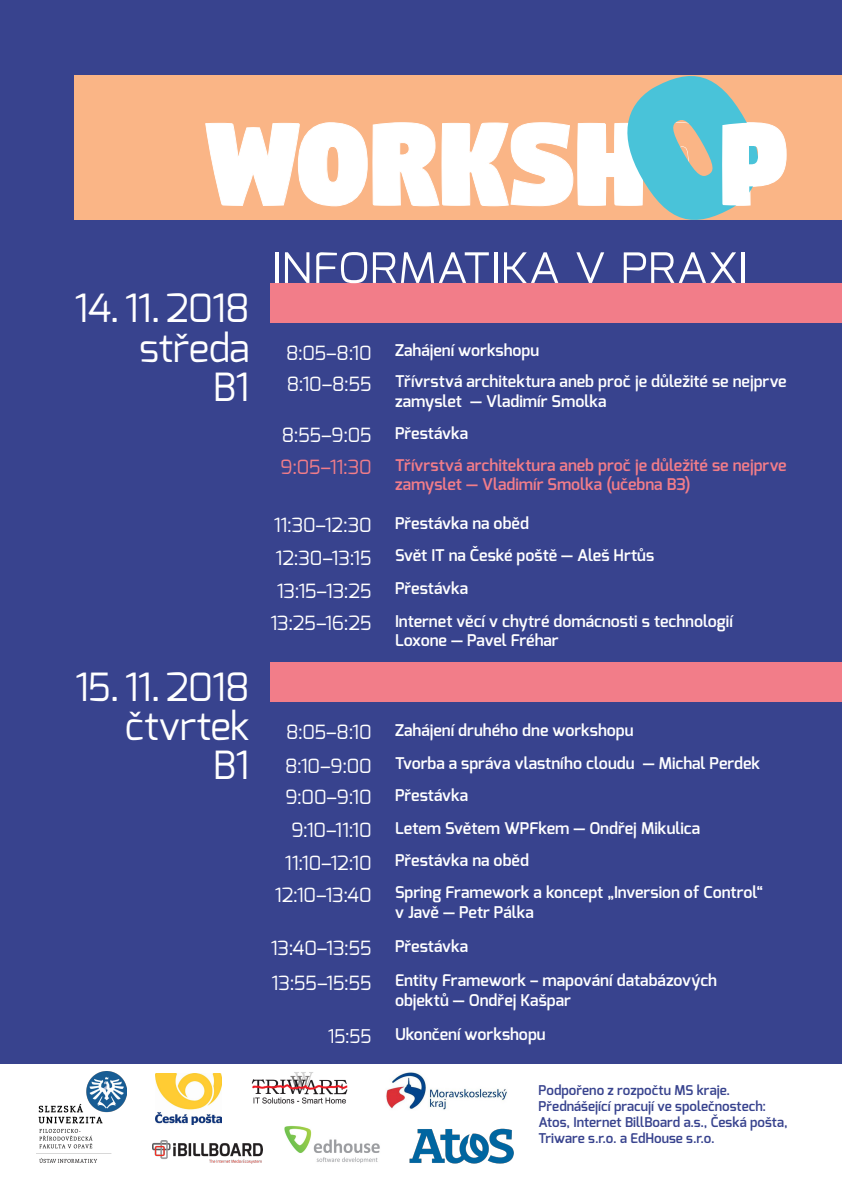
<style>
.page{position:relative;width:842px;height:1191px;background:#fff}
.page>*{position:absolute;margin:0;border:0;box-sizing:border-box;transform-origin:0 0}
.Základní_odstavec{font:135.5px "Digitalt";letter-spacing:-.01em;color:#fff}
.Základní_odstavec-2{font:300 53.7px "Exo";letter-spacing:-.02em;color:#fff}
.Základní_odstavec-3{font:38.8px "Exo";letter-spacing:-.02em;color:#fff}
.Základní_odstavec-4{font:19.6px "Exo";letter-spacing:-.015em;color:#fff}
.Základní_odstavec-5{font:19.6px "Exo";color:#f27d89}
.Základní_odstavec-6{font:18.9px "Exo";color:#fff}
.Základní_odstavec-7{font:600 16.2px/19.4px "Exo";color:#fff}
.Základní_odstavec-8{font:600 16.2px/19.4px "Exo";color:#f27d89}
.Základní_odstavec-9{font:600 13.5px/16.2px "Exo";color:#38438e}
.s1{color:#fab586}
</style>
<div class="page">
<div style="left:0;top:0;width:842px;height:1063px;background:#38438e"></div>
<div style="left:75px;top:75px;width:767px;height:145px;background:#fab586"></div>
<div style="left:271px;top:283px;width:571px;height:39px;background:#f27d89"></div>
<div style="left:271px;top:663px;width:571px;height:39px;background:#f27d89"></div>
<img style="left:153px;top:1140px;width:109px;height:23px">
<img style="left:284px;top:1125px;width:96px;height:38px">
<img style="left:36px;top:1071px;width:91px;height:92px">
<img style="left:155px;top:1073px;width:66px;height:51px">
<img style="left:409px;top:1128px;width:105px;height:35px">
<img style="left:386px;top:1072px;width:121px;height:38px">
<img style="left:251px;top:1072px;width:97px;height:32px">
<svg style="left:205px;top:122px;width:582px;height:85px"></svg>
<p class="Základní_odstavec" style="left:205px;top:98px;width:582px">WORKSH<span class="s1">O</span>P</p>
<p class="Základní_odstavec-3" style="left:74px;top:283px;width:177px">14.11.2018</p>
<p class="Základní_odstavec-3" style="left:140px;top:323px;width:112px">středa</p>
<p class="Základní_odstavec-3" style="left:213px;top:362px;width:38px">B1</p>
<p class="Základní_odstavec-3" style="left:75px;top:662px;width:176px">15.11.2018</p>
<p class="Základní_odstavec-3" style="left:125px;top:701px;width:126px">čtvrtek</p>
<p class="Základní_odstavec-3" style="left:213px;top:740px;width:38px">B1</p>
<p class="Základní_odstavec-2" style="left:270px;top:229px;width:479px">informatika v praxi</p>
<p class="Základní_odstavec-4" style="left:286px;top:340px;width:87px">8:05–8:10</p>
<p class="Základní_odstavec-7" style="left:395px;top:341px;width:146px">Zahájení workshopu</p>
<p class="Základní_odstavec-4" style="left:287px;top:371px;width:86px">8:10–8:55</p>
<p class="Základní_odstavec-7" style="left:395px;top:372px;width:393px">Třívrstvá architektura aneb proč je důležité se nejprve zamyslet — Vladimír Smolka</p>
<p class="Základní_odstavec-4" style="left:282px;top:422px;width:91px">8:55–9:05</p>
<p class="Základní_odstavec-7" style="left:395px;top:423px;width:75px">Přestávka</p>
<p class="Základní_odstavec-5" style="left:280px;top:454px;width:93px">9:05–11:30</p>
<p class="Základní_odstavec-8" style="left:395px;top:455px;width:393px">Třívrstvá architektura aneb proč je důležité se nejprve zamyslet — Vladimír Smolka (učebna B3)</p>
<p class="Základní_odstavec-4" style="left:274px;top:512px;width:99px">11:30–12:30</p>
<p class="Základní_odstavec-4" style="left:276px;top:545px;width:97px">12:30–13:15</p>
<p class="Základní_odstavec-4" style="left:277px;top:578px;width:96px">13:15–13:25</p>
<p class="Základní_odstavec-4" style="left:270px;top:610px;width:103px">13:25–16:25</p>
<p class="Základní_odstavec-7" style="left:395px;top:513px;width:135px">Přestávka na oběd</p>
<p class="Základní_odstavec-7" style="left:395px;top:546px;width:261px">Svět IT na České poště — Aleš Hrtůs</p>
<p class="Základní_odstavec-7" style="left:395px;top:578px;width:75px">Přestávka</p>
<p class="Základní_odstavec-7" style="left:395px;top:611px;width:339px">Internet věcí v chytré domácnosti s technologií<br>Loxone — Pavel Fréhar</p>
<p class="Základní_odstavec-4" style="left:286px;top:719px;width:87px">8:05–8:10</p>
<p class="Základní_odstavec-7" style="left:395px;top:720px;width:240px">Zahájení druhého dne workshopu</p>
<p class="Základní_odstavec-4" style="left:285px;top:753px;width:88px">8:10–9:00</p>
<p class="Základní_odstavec-7" style="left:395px;top:753px;width:367px">Tvorba a správa vlastního cloudu — Michal Perdek</p>
<p class="Základní_odstavec-4" style="left:285px;top:785px;width:88px">9:00–9:10</p>
<p class="Základní_odstavec-4" style="left:291px;top:817px;width:82px">9:10–11:10</p>
<p class="Základní_odstavec-4" style="left:285px;top:850px;width:88px">11:10–12:10</p>
<p class="Základní_odstavec-4" style="left:275px;top:882px;width:98px">12:10–13:40</p>
<p class="Základní_odstavec-4" style="left:271px;top:935px;width:102px">13:40–13:55</p>
<p class="Základní_odstavec-7" style="left:395px;top:785px;width:75px">Přestávka</p>
<p class="Základní_odstavec-7" style="left:395px;top:818px;width:307px">Letem Světem WPFkem — Ondřej Mikulica</p>
<p class="Základní_odstavec-7" style="left:395px;top:851px;width:135px">Přestávka na oběd</p>
<p class="Základní_odstavec-7" style="left:395px;top:882px;width:370px">Spring Framework a koncept „Inversion of Control“ v Javě — Petr Pálka</p>
<p class="Základní_odstavec-7" style="left:395px;top:936px;width:75px">Přestávka</p>
<p class="Základní_odstavec-4" style="left:272px;top:970px;width:102px">13:55–15:55</p>
<p class="Základní_odstavec-7" style="left:395px;top:970px;width:324px">Entity Framework – mapování databázových objektů — Ondřej Kašpar</p>
<p class="Základní_odstavec-6" style="left:328px;top:1024px;width:45px">15:55</p>
<p class="Základní_odstavec-7" style="left:395px;top:1024px;width:152px">Ukončení workshopu</p>
<p class="Základní_odstavec-9" style="left:539px;top:1081px;width:250px">Podpořeno z rozpočtu MS kraje.<br>Přednášející pracují ve společnostech:<br>Atos, Internet BillBoard a.s., Česká pošta, Triware s.r.o. a EdHouse s.r.o.</p>
</div>
